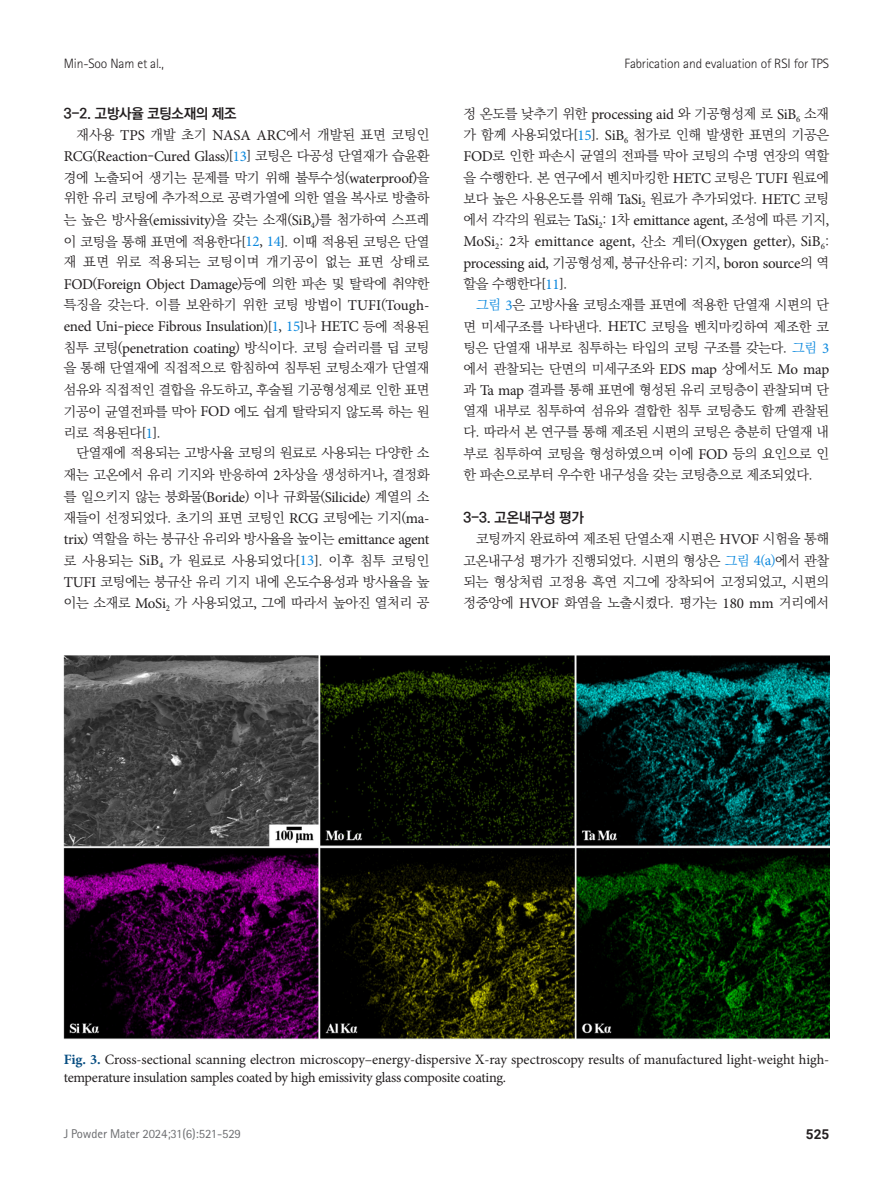
<style>
.page{position:relative;width:893px;height:1191px;background:#fff}
.page>*{position:absolute;margin:0;border:0;box-sizing:border-box;transform-origin:0 0}
.body{font:15px/21.3px "Minion Pro";letter-spacing:-.02em;color:#231f20;text-align:justify}
.fig-caption{font:14.25px/18px "Minion Pro";letter-spacing:-.015em;color:#231f20}
.body-sub-title{font:700 14.25px "Ko Pub Dotum";letter-spacing:-.02em;color:#231f20}
.body-2{font:300 13.5px/21.3px "Ko Pub Batang";letter-spacing:-.02em;color:#231f20;text-align:justify}
.body-3{font:300 13.5px "Ko Pub Batang";color:#231f20}
.t1{font:300 13.5px "Rotis Sans Serif Std";letter-spacing:-.01em;color:#231f20}
.t2{font:700 13.5px "Roboto";color:#231f20}
.t3{font:12.75px "Rotis Sans Serif Std";letter-spacing:-.01em;color:#6c6d70}
.s1{font-family:"Minion Pro";font-weight:400;font-size:15px}
.s2{font-family:"Ko Pub Batang";font-weight:300;font-size:13.5px}
.s3{color:#0b88de}
.s4{font-family:"Minion Pro";font-weight:400;font-size:15px;color:#0b88de}
.s5{font-weight:700;color:#084e82}
</style>
<div class="page">
<img style="left:64px;top:655px;width:765px;height:384px">
<p class="t1" style="left:64px;top:56px;width:102px">Min-Soo Nam et al.,</p>
<p class="t1" style="left:625px;top:56px;width:206px">Fabrication and evaluation of RSI for TPS</p>
<p class="body-sub-title" style="left:64px;top:106px;width:174px">3-2. 고방사율 코팅소재의 제조</p>
<p class="body-3" style="left:77px;top:128px;width:354px">재사용 <span class="s1">TPS</span> 개발 초기 <span class="s1">NASA ARC</span>에서 개발된 표면 코팅인</p>
<p class="body" style="left:64px;top:146px;width:367px">RCG<span class="s2">(</span>Reaction<span class="s2">-</span>Cured Glass<span class="s2">)[</span><span class="s3">13</span><span class="s2">] 코팅은 다공성 단열재가 습윤환</span></p>
<p class="body-2" style="left:64px;top:168px;width:367px;line-height:20.5px">경에 노출되어 생기는 문제를 막기 위해 불투수성(<span class="s1">waterproof</span>)을 위한 유리 코팅에 추가적으로 공력가열에 의한 열을 복사로 방출하</p>
<p class="body-2" style="left:64px;top:210px;width:367px;line-height:20.9px">는 높은 방사율(<span class="s1">emissivity</span>)을 갖는 소재(<span class="s1">SiB</span><sub>4</sub>)를 첨가하여 스프레 이 코팅을 통해 표면에 적용한다[<span class="s4">12</span><span class="s1">,</span> <span class="s4">14</span>]. 이때 적용된 코팅은 단열 재 표면 위로 적용되는 코팅이며 개기공이 없는 표면 상태로</p>
<p class="body" style="left:64px;top:273px;width:367px">FOD<span class="s2">(</span>Foreign Object Damage<span class="s2">)등에 의한 파손 및 탈락에 취약한</span></p>
<p class="body-3" style="left:64px;top:298px;width:367px">특징을 갖는다. 이를 보완하기 위한 코팅 방법이 <span class="s1">TUFI</span>(<span class="s1">Tough-</span></p>
<p class="body" style="left:64px;top:316px;width:367px">ened Uni<span class="s2">-</span>piece Fibrous Insulation<span class="s2">)[</span><span class="s3">1</span>, <span class="s3">15</span><span class="s2">]나</span> HETC <span class="s2">등에 적용된</span></p>
<p class="body-2" style="left:64px;top:338px;width:367px;line-height:20.5px">침투 코팅(<span class="s1">penetration coating</span>) 방식이다. 코팅 슬러리를 딥 코팅 을 통해 단열재에 직접적으로 함침하여 침투된 코팅소재가 단열재</p>
<p class="body-2" style="left:64px;top:380px;width:367px">섬유와 직접적인 결합을 유도하고<span class="s1">,</span> 후술될 기공형성제로 인한 표면 기공이 균열전파를 막아 <span class="s1">FOD</span> 에도 쉽게 탈락되지 않도록 하는 원 리로 적용된다[<span class="s4">1</span>].</p>
<p class="body-2" style="left:64px;top:443px;width:367px;text-indent:13px">단열재에 적용되는 고방사율 코팅의 원료로 사용되는 다양한 소 재는 고온에서 유리 기지와 반응하여 <span class="s1">2</span>차상을 생성하거나<span class="s1">,</span> 결정화 를 일으키지 않는 붕화물(<span class="s1">Boride</span>) 이나 규화물(<span class="s1">Silicide</span>) 계열의 소 재들이 선정되었다. 초기의 표면 코팅인 <span class="s1">RCG</span> 코팅에는 기지(<span class="s1">ma&shy;trix</span>) 역할을 하는 붕규산 유리와 방사율을 높이는 <span class="s1">emittance agent </span>로 사용되는 <span class="s1">SiB</span><sub>4</sub> 가 원료로 사용되었다[<span class="s4">13</span>]. 이후 침투 코팅인 <span class="s1">TUFI</span> 코팅에는 붕규산 유리 기지 내에 온도수용성과 방사율을 높 이는 소재로 <span class="s1">MoSi</span><sub>2</sub> 가 사용되었고<span class="s1">,</span> 그에 따라서 높아진 열처리 공</p>
<p class="body-2" style="left:463px;top:104px;width:367px">정 온도를 낮추기 위한 <span class="s1">processing aid</span> 와 기공형성제 로 <span class="s1">SiB</span><sub>6</sub> 소재 가 함께 사용되었다[<span class="s4">15</span>]. <span class="s1">SiB</span><sub>6</sub> 첨가로 인해 발생한 표면의 기공은 <span class="s1">FOD</span>로 인한 파손시 균열의 전파를 막아 코팅의 수명 연장의 역할 을 수행한다. 본 연구에서 벤치마킹한 <span class="s1">HETC</span> 코팅은 <span class="s1">TUFI</span> 원료에 보다 높은 사용온도를 위해 <span class="s1">TaSi</span><sub>2</sub> 원료가 추가되었다. <span class="s1">HETC</span> 코팅</p>
<p class="body" style="left:463px;top:210px;width:367px"><span class="s2">에서 각각의 원료는</span> TaSi<sub>2</sub><span class="s2">:</span> 1<span class="s2">차</span> emittance agent, <span class="s2">조성에 따른 기지</span>, MoSi<sub>2</sub><span class="s2">:</span> 2<span class="s2">차</span> emittance agent, <span class="s2">산소 게터(</span>Oxygen getter<span class="s2">)</span>, SiB<sub>6</sub><span class="s2">: </span>processing aid, <span class="s2">기공형성제</span>, <span class="s2">붕규산유리: 기지</span>, boron source<span class="s2">의 역</span></p>
<p class="body-2" style="left:463px;top:274px;width:106px">할을 수행한다[<span class="s4">11</span>].</p>
<p class="body-2" style="left:463px;top:295px;width:367px;text-indent:13px"><span class="s3">그림</span> <span class="s4">3</span>은 고방사율 코팅소재를 표면에 적용한 단열재 시편의 단 면 미세구조를 나타낸다. <span class="s1">HETC</span> 코팅을 벤치마킹하여 제조한 코 팅은 단열재 내부로 침투하는 타입의 코팅 구조를 갖는다. <span class="s3">그림</span> <span class="s4">3 </span>에서 관찰되는 단면의 미세구조와 <span class="s1">EDS map</span> 상에서도 <span class="s1">Mo map </span>과 <span class="s1">Ta map</span> 결과를 통해 표면에 형성된 유리 코팅층이 관찰되며 단 열재 내부로 침투하여 섬유와 결합한 침투 코팅층도 함께 관찰된 다. 따라서 본 연구를 통해 제조된 시편의 코팅은 충분히 단열재 내 부로 침투하여 코팅을 형성하였으며 이에 <span class="s1">FOD</span> 등의 요인으로 인</p>
<p class="body-2" style="left:463px;top:464px;width:351px">한 파손으로부터 우수한 내구성을 갖는 코팅층으로 제조되었다.</p>
<p class="body-sub-title" style="left:463px;top:510px;width:122px">3-3. 고온내구성 평가</p>
<p class="body-2" style="left:463px;top:529px;width:367px;text-indent:13px">코팅까지 완료하여 제조된 단열소재 시편은 <span class="s1">HVOF</span> 시험을 통해 고온내구성 평가가 진행되었다. 시편의 형상은 <span class="s3">그림</span> <span class="s4">4</span><span class="s3">(</span><span class="s4">a</span><span class="s3">)</span>에서 관찰 되는 형상처럼 고정용 흑연 지그에 장착되어 고정되었고<span class="s1">,</span> 시편의 정중앙에 <span class="s1">HVOF</span> 화염을 노출시켰다. 평가는 <span class="s1">180 mm</span> 거리에서</p>
<p class="fig-caption" style="left:64px;top:1050px;width:767px"><span class="s5">Fig. 3.</span> Cross-sectional scanning electron microscopy–energy-dispersive X-ray spectroscopy results of manufactured light-weight high&shy;temperature insulation samples coated by high emissivity glass composite coating.</p>
<p class="t3" style="left:64px;top:1125px;width:179px">J Powder Mater 2024;31(6):521-529</p>
<p class="t2" style="left:806px;top:1124px;width:25px">525</p>
</div>
